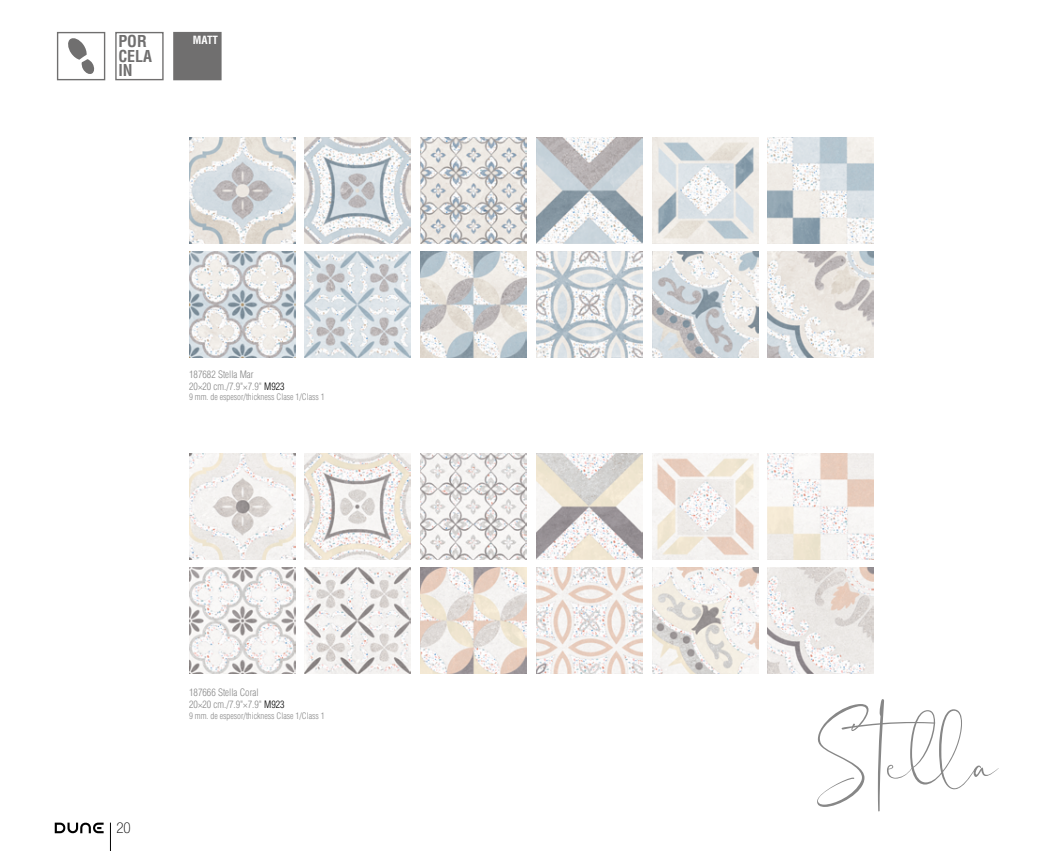
<style>
.page{position:relative;width:1063px;height:851px;background:#fff}
.page>*{position:absolute;margin:0;border:0;box-sizing:border-box;transform-origin:0 0}
.t1{font:105.5px "Undercut";color:#878787}
.t2{font:700 condensed 16px/14.4px "Helvetica LT Std";color:#706f6f}
.t3{font:100 condensed 15px "Helvetica Neue LT Std";color:#000}
.t4{font:700 condensed 11px "Helvetica LT Std";color:#fff}
.t5{font:300 condensed 10px/12px "Helvetica LT Std";color:#878787}
.t6{font:300 condensed 8.75px "Helvetica LT Std";color:#878787}
.s1{color:#000}
</style>
<div class="page">
<svg style="left:55px;top:822px;width:49px;height:12px"></svg>
<svg style="left:110px;top:822px;width:1px;height:28px"></svg>
<img style="left:189px;top:568px;width:106px;height:105px">
<img style="left:189px;top:454px;width:106px;height:105px">
<img style="left:421px;top:568px;width:106px;height:105px">
<img style="left:421px;top:454px;width:106px;height:105px">
<img style="left:652px;top:568px;width:106px;height:105px">
<img style="left:652px;top:454px;width:106px;height:105px">
<img style="left:305px;top:568px;width:106px;height:105px">
<img style="left:305px;top:454px;width:106px;height:105px">
<img style="left:536px;top:568px;width:106px;height:105px">
<img style="left:536px;top:454px;width:106px;height:105px">
<img style="left:768px;top:568px;width:106px;height:105px">
<img style="left:768px;top:454px;width:106px;height:105px">
<img style="left:189px;top:251px;width:106px;height:106px">
<img style="left:189px;top:137px;width:106px;height:106px">
<img style="left:421px;top:251px;width:106px;height:106px">
<img style="left:421px;top:137px;width:106px;height:106px">
<img style="left:652px;top:251px;width:106px;height:106px">
<img style="left:652px;top:137px;width:106px;height:106px">
<img style="left:305px;top:251px;width:106px;height:106px">
<img style="left:305px;top:137px;width:106px;height:106px">
<img style="left:536px;top:251px;width:106px;height:106px">
<img style="left:536px;top:137px;width:106px;height:106px">
<img style="left:768px;top:251px;width:106px;height:106px">
<img style="left:768px;top:137px;width:106px;height:106px">
<div style="left:57px;top:32px;width:48px;height:48px;border:1px solid #706f6f"></div>
<svg style="left:68px;top:38px;width:27px;height:36px"></svg>
<div style="left:115px;top:32px;width:49px;height:48px;border:1px solid #706f6f"></div>
<div style="left:174px;top:33px;width:47px;height:47px;background:#706f6f"></div>
<div style="left:173px;top:32px;width:49px;height:48px;border:1px solid #706f6f"></div>
<h2 class="t2" style="left:118px;top:34px;width:35px">POR<br>CELA<br>IN</h2>
<p class="t4" style="left:193px;top:33px;width:27px">MATT</p>
<p class="t5" style="left:189px;top:368px;width:97px">187682 Stella Mar<br>20×20 cm./7.9"×7.9" <span class="s1">M923</span></p>
<p class="t6" style="left:189px;top:391px;width:137px">9 mm. de espesor/thickness Clase 1/Class 1</p>
<h3 class="t3" style="left:116px;top:819px;width:16px">20</h3>
<p class="t5" style="left:189px;top:686px;width:97px">187666 Stella Coral<br>20×20 cm./7.9"×7.9" <span class="s1">M923</span></p>
<p class="t6" style="left:189px;top:710px;width:137px">9 mm. de espesor/thickness Clase 1/Class 1</p>
<h1 class="t1" style="left:817px;top:682px;width:183px">Stella</h1>
</div>
